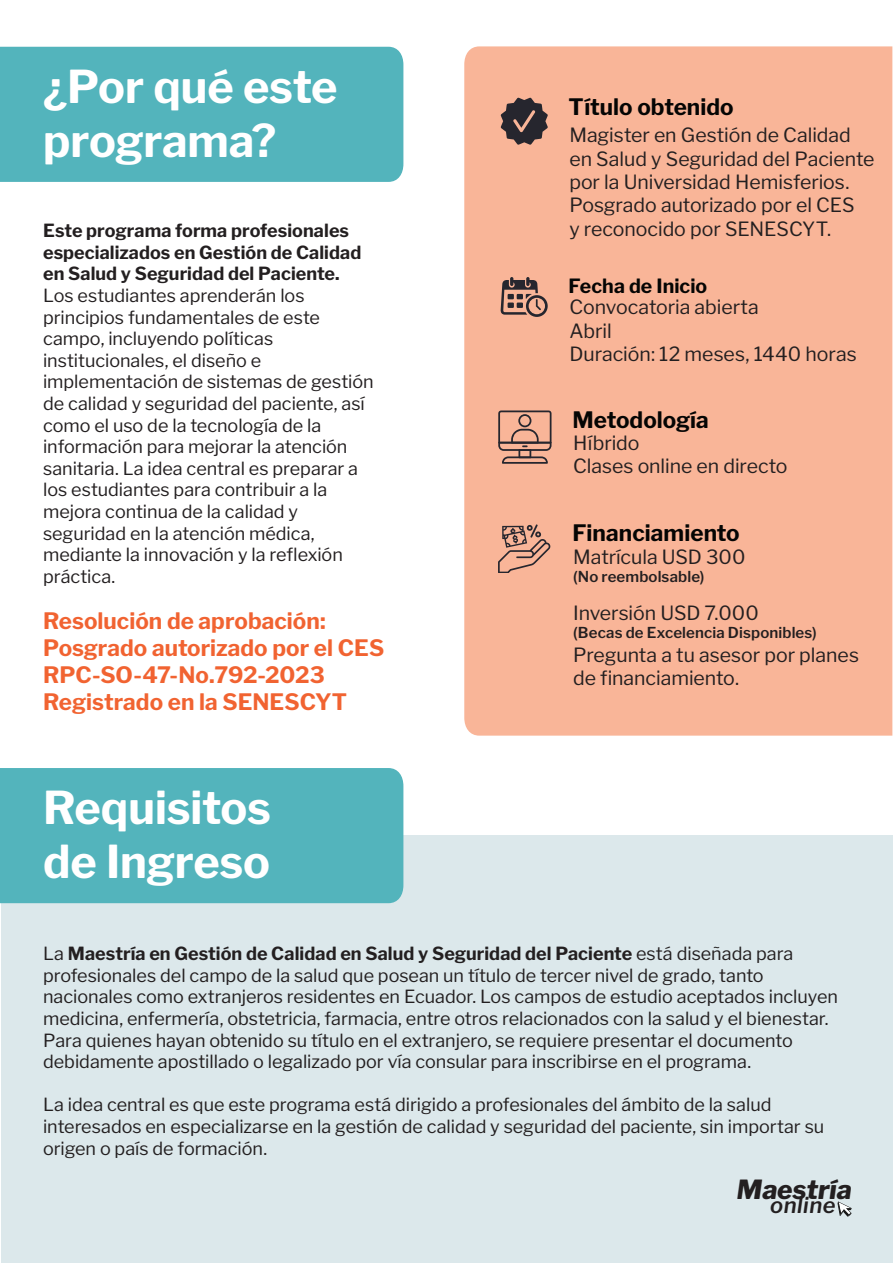
<style>
.page{position:relative;width:893px;height:1263px;background:#fff}
.page>*{position:absolute;margin:0;border:0;box-sizing:border-box;transform-origin:0 0}
.t1{font:700 45px/54px "Libre Franklin";letter-spacing:-.005em;color:#fff}
.t2{font:italic 800 26.25px "Libre Franklin";color:#231f20}
.t3{font:700 22.5px/27px "Libre Franklin";color:#f16331}
.t4{font:700 22.5px "Libre Franklin";letter-spacing:.005em;color:#050504}
.t5{font:italic 600 21.9px "Libre Franklin";letter-spacing:.025em;color:#231f20}
.t6{font:19.5px/23.4px "Libre Franklin";letter-spacing:-.005em;color:#231f20}
.t7{font:700 19.5px "Libre Franklin";color:#050504}
.t8{font:18px/21.6px "Libre Franklin";color:#231f20}
.t9{font:700 18px/21.6px "Libre Franklin";letter-spacing:.005em;color:#231f20}
.t10{font:600 15px "Libre Franklin";letter-spacing:.01em;color:#231f20}
.s1{font-weight:700}
</style>
<div class="page">
<div style="left:0;top:47px;width:403px;height:135px;background:#53b4bc"></div>
<div style="left:1px;top:836px;width:892px;height:427px;background:#dce8eb"></div>
<div style="left:0;top:768px;width:403px;height:135px;background:#53b4bc"></div>
<svg style="left:837px;top:1201px;width:15px;height:16px"></svg>
<div style="left:464px;top:46px;width:428px;height:690px;background:#f9b598"></div>
<svg style="left:501px;top:98px;width:47px;height:47px;background:#695350"></svg>
<svg style="left:501px;top:277px;width:47px;height:40px;background:#a27a6c"></svg>
<svg style="left:498px;top:410px;width:53px;height:53px;background:#c3907c"></svg>
<svg style="left:498px;top:524px;width:52px;height:49px;background:#c9947f"></svg>
<h1 class="t1" style="left:43px;top:56px;width:296px">¿Por qué este programa?</h1>
<p class="t9" style="left:43px;top:218px;width:320px">Este programa forma profesionales especializados en Gestión de Calidad en Salud y Seguridad del Paciente.</p>
<p class="t8" style="left:43px;top:283px;width:332px">Los estudiantes aprenderán los principios fundamentales de este campo, incluyendo políticas institucionales, el diseño e implementación de sistemas de gestión de calidad y seguridad del paciente, así como el uso de la tecnología de la información para mejorar la atención sanitaria. La idea central es preparar a los estudiantes para contribuir a la mejora continua de la calidad y seguridad en la atención médica, mediante la innovación y la reflexión práctica.</p>
<p class="t3" style="left:43px;top:605px;width:343px">Resolución de aprobación:<br>Posgrado autorizado por el CES<br>RPC-SO-47-No.792-2023<br>Registrado en la SENESCYT</p>
<h1 class="t1" style="left:43px;top:777px;width:229px">Requisitos de Ingreso</h1>
<p class="t4" style="left:569px;top:89px;width:167px">Título obtenido</p>
<p class="t6" style="left:569px;top:122px;width:307px">Magister en Gestión de Calidad en Salud y Seguridad del Paciente por la Universidad Hemisferios.<br>Posgrado autorizado por el CES<br>y reconocido por SENESCYT.</p>
<p class="t7" style="left:569px;top:270px;width:140px">Fecha de Inicio</p>
<p class="t6" style="left:569px;top:293px;width:289px">Convocatoria abierta<br>Abril<br>Duración: 12 meses, 1440 horas</p>
<p class="t4" style="left:572px;top:403px;width:138px">Metodología</p>
<p class="t6" style="left:573px;top:429px;width:216px">Híbrido<br>Clases online en directo</p>
<p class="t4" style="left:572px;top:515px;width:169px">Financiamiento</p>
<p class="t6" style="left:573px;top:543px;width:174px">Matrícula USD 300</p>
<p class="t10" style="left:573px;top:564px;width:133px">(No reembolsable)</p>
<p class="t6" style="left:573px;top:599px;width:187px">Inversión USD 7.000</p>
<p class="t10" style="left:573px;top:621px;width:245px">(Becas de Excelencia Disponibles)</p>
<p class="t6" style="left:573px;top:641px;width:287px">Pregunta a tu asesor por planes de financiamiento.</p>
<p class="t8" style="left:43px;top:941px;width:796px">La <span class="s1">Maestría en Gestión de Calidad en Salud y Seguridad del Paciente</span> está diseñada para profesionales del campo de la salud que posean un título de tercer nivel de grado, tanto nacionales como extranjeros residentes en Ecuador. Los campos de estudio aceptados incluyen medicina, enfermería, obstetricia, farmacia, entre otros relacionados con la salud y el bienestar.<br>Para quienes hayan obtenido su título en el extranjero, se requiere presentar el documento debidamente apostillado o legalizado por vía consular para inscribirse en el programa.</p>
<p class="t8" style="left:43px;top:1092px;width:783px">La idea central es que este programa está dirigido a profesionales del ámbito de la salud interesados en especializarse en la gestión de calidad y seguridad del paciente, sin importar su origen o país de formación.</p>
<h2 class="t2" style="left:737px;top:1170px;width:116px">Maestría</h2>
<p class="t5" style="left:770px;top:1188px;width:67px">online</p>
</div>
